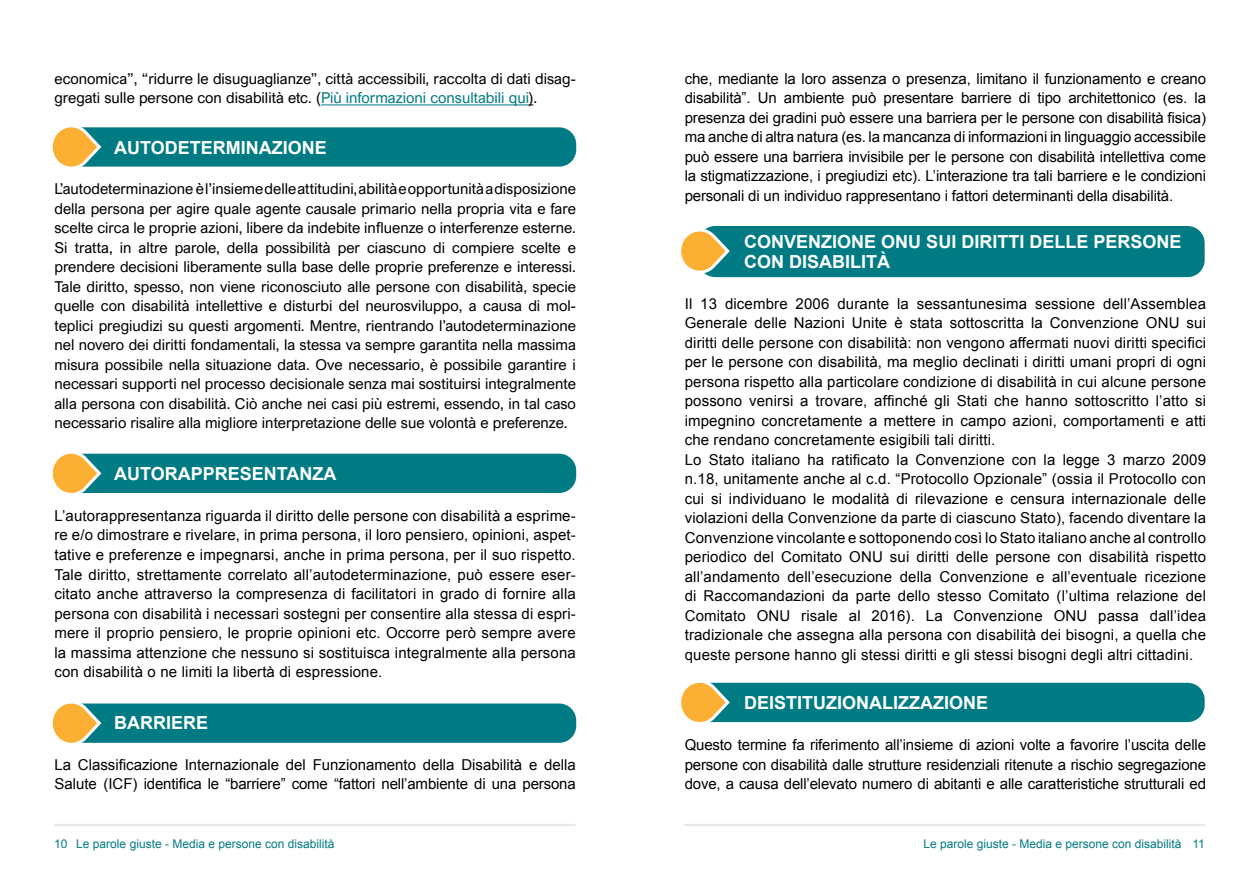
<style>
.page{position:relative;width:1259px;height:893px;background:#fff}
.page>*{position:absolute;margin:0;border:0;box-sizing:border-box;transform-origin:0 0}
.h2_con_sfondo{font:700 18px/19.5px "Arial";color:#fff}
.P{font:15px/19.5px "Arial";color:#000;text-align:justify}
.P-2{font:15px/19.5px "Arial Nova";color:#000}
.t1{font:12px "Arial";color:#007b84}
.s1{color:#007b84}
</style>
<div class="page">
<hr style="left:54px;top:824px;width:521px;height:2px;background:#e6e7e8">
<hr style="left:683px;top:824px;width:522px;height:2px;background:#e6e7e8">
<div style="left:56px;top:127px;width:520px;height:40px;background:#007b84;border-radius:17px"></div>
<svg style="left:52px;top:127px;width:52px;height:40px"></svg>
<div style="left:684px;top:683px;width:520px;height:39px;background:#007b84;border-radius:17px"></div>
<svg style="left:681px;top:682px;width:51px;height:41px"></svg>
<div style="left:698px;top:226px;width:506px;height:51px;background:#007b84;border-radius:17px"></div>
<svg style="left:681px;top:226px;width:49px;height:48px"></svg>
<div style="left:56px;top:703px;width:520px;height:40px;background:#007b84;border-radius:17px"></div>
<svg style="left:52px;top:703px;width:52px;height:40px"></svg>
<div style="left:56px;top:454px;width:520px;height:39px;background:#007b84;border-radius:17px"></div>
<svg style="left:52px;top:453px;width:52px;height:40px"></svg>
<hr style="left:321px;top:105px;width:207px;height:1px;background:#007b84">
<p class="P-2" style="left:54px;top:69px;width:523px">economica”, “ridurre le disuguaglianze”, città accessibili, raccolta di dati disag&shy;gregati sulle persone con disabilità etc. (<span class="s1">Più informazioni consultabili qui</span>).</p>
<h2 class="h2_con_sfondo" style="left:114px;top:138px;width:214px">AUTODETERMINAZIONE</h2>
<p class="P-2" style="left:54px;top:179px;width:523px;text-align:justify">L’autodeterminazione è l’insieme delle attitudini, abilità e opportunità a disposizione della persona per agire quale agente causale primario nella propria vita e fare scelte circa le proprie azioni, libere da indebite influenze o interferenze esterne.<br>Si tratta, in altre parole, della possibilità per ciascuno di compiere scelte e prendere decisioni liberamente sulla base delle proprie preferenze e interessi.<br>Tale diritto, spesso, non viene riconosciuto alle persone con disabilità, specie quelle con disabilità intellettive e disturbi del neurosviluppo, a causa di mol&shy;teplici pregiudizi su questi argomenti. Mentre, rientrando l’autodeterminazione nel novero dei diritti fondamentali, la stessa va sempre garantita nella massima misura possibile nella situazione data. Ove necessario, è possibile garantire i necessari supporti nel processo decisionale senza mai sostituirsi integralmente alla persona con disabilità. Ciò anche nei casi più estremi, essendo, in tal caso necessario risalire alla migliore interpretazione delle sue volontà e preferenze.</p>
<h2 class="h2_con_sfondo" style="left:114px;top:465px;width:224px">AUTORAPPRESENTANZA</h2>
<p class="P" style="left:54px;top:506px;width:523px">L’autorappresentanza riguarda il diritto delle persone con disabilità a esprime&shy;re e/o dimostrare e rivelare, in prima persona, il loro pensiero, opinioni, aspet&shy;tative e preferenze e impegnarsi, anche in prima persona, per il suo rispetto.<br>Tale diritto, strettamente correlato all’autodeterminazione, può essere eser&shy;citato anche attraverso la compresenza di facilitatori in grado di fornire alla persona con disabilità i necessari sostegni per consentire alla stessa di espri&shy;mere il proprio pensiero, le proprie opinioni etc. Occorre però sempre avere la massima attenzione che nessuno si sostituisca integralmente alla persona con disabilità o ne limiti la libertà di espressione.</p>
<h2 class="h2_con_sfondo" style="left:114px;top:713px;width:95px">BARRIERE</h2>
<p class="P" style="left:54px;top:755px;width:523px">La Classificazione Internazionale del Funzionamento della Disabilità e della<br>Salute (ICF) identifica le “barriere” come “fattori nell’ambiente di una persona</p>
<p class="P" style="left:684px;top:69px;width:523px">che, mediante la loro assenza o presenza, limitano il funzionamento e creano disabilità”. Un ambiente può presentare barriere di tipo architettonico (es. la presenza dei gradini può essere una barriera per le persone con disabilità fisica) ma anche di altra natura (es. la mancanza di informazioni in linguaggio accessibile può essere una barriera invisibile per le persone con disabilità intellettiva come la stigmatizzazione, i pregiudizi etc). L’interazione tra tali barriere e le condizioni personali di un individuo rappresentano i fattori determinanti della disabilità.</p>
<h2 class="h2_con_sfondo" style="left:744px;top:233px;width:439px">CONVENZIONE ONU SUI DIRITTI DELLE PERSONE<br>CON DISABILITÀ</h2>
<p class="P" style="left:684px;top:294px;width:523px">Il 13 dicembre 2006 durante la sessantunesima sessione dell’Assemblea Generale delle Nazioni Unite è stata sottoscritta la Convenzione ONU sui diritti delle persone con disabilità: non vengono affermati nuovi diritti specifici per le persone con disabilità, ma meglio declinati i diritti umani propri di ogni persona rispetto alla particolare condizione di disabilità in cui alcune persone possono venirsi a trovare, affinché gli Stati che hanno sottoscritto l’atto si impegnino concretamente a mettere in campo azioni, comportamenti e atti che rendano concretamente esigibili tali diritti.</p>
<p class="P" style="left:684px;top:450px;width:523px">Lo Stato italiano ha ratificato la Convenzione con la legge 3 marzo 2009 n.18, unitamente anche al c.d. “Protocollo Opzionale” (ossia il Protocollo con cui si individuano le modalità di rilevazione e censura internazionale delle violazioni della Convenzione da parte di ciascuno Stato), facendo diventare la Convenzione vincolante e sottoponendo così lo Stato italiano anche al controllo periodico del Comitato ONU sui diritti delle persone con disabilità rispetto all’andamento dell’esecuzione della Convenzione e all’eventuale ricezione di Raccomandazioni da parte dello stesso Comitato (l’ultima relazione del Comitato ONU risale al 2016). La Convenzione ONU passa dall’idea tradizionale che assegna alla persona con disabilità dei bisogni, a quella che queste persone hanno gli stessi diritti e gli stessi bisogni degli altri cittadini.</p>
<h2 class="h2_con_sfondo" style="left:744px;top:694px;width:246px">DEISTITUZIONALIZZAZIONE</h2>
<p class="P" style="left:684px;top:735px;width:523px">Questo termine fa riferimento all’insieme di azioni volte a favorire l’uscita delle persone con disabilità dalle strutture residenziali ritenute a rischio segregazione dove, a causa dell’elevato numero di abitanti e alle caratteristiche strutturali ed</p>
<p class="t1" style="left:54px;top:835px;width:282px">10 Le parole giuste - Media e persone con disabilità</p>
<p class="t1" style="left:923px;top:835px;width:283px">Le parole giuste - Media e persone con disabilità 11</p>
</div>
